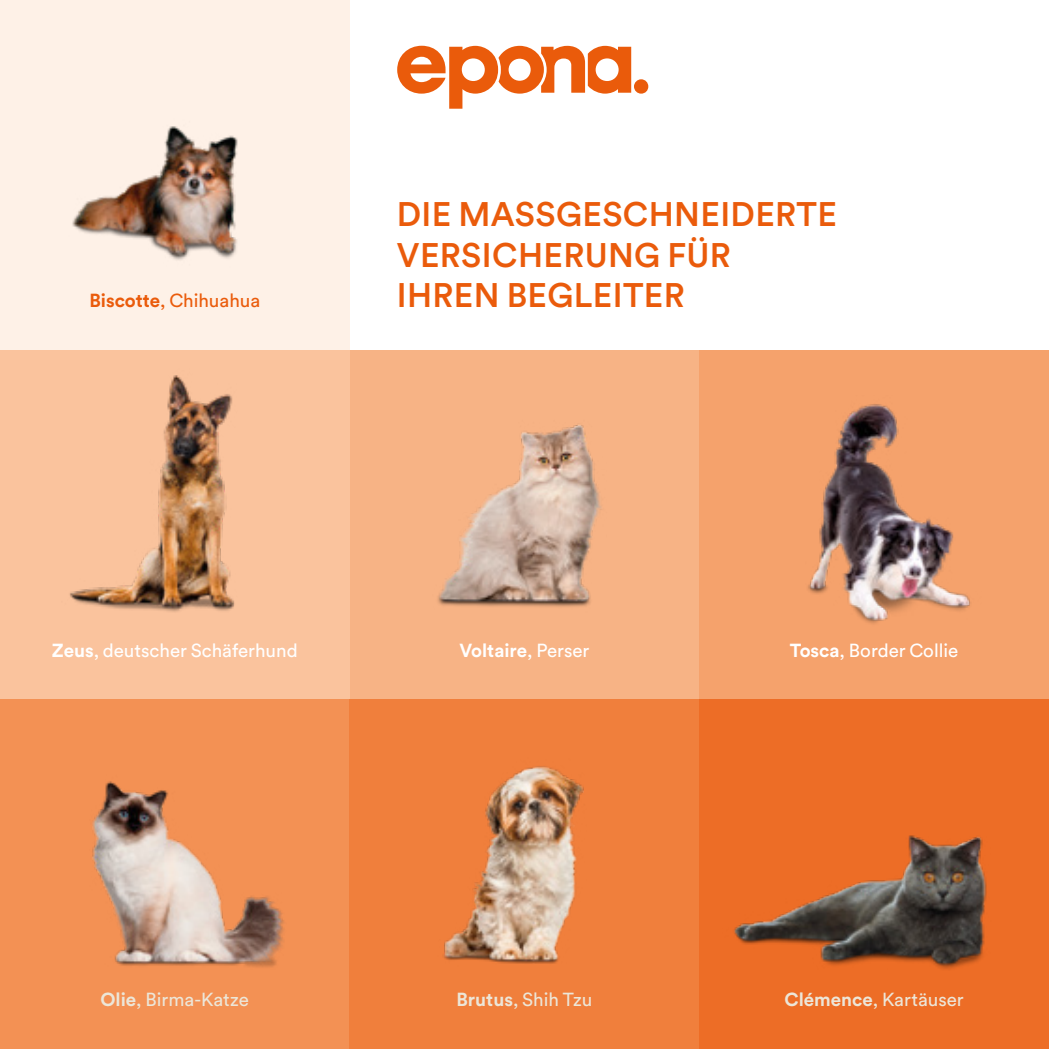
<style>
.page{position:relative;width:1049px;height:1049px;background:#fff}
.page>*{position:absolute;margin:0;border:0;box-sizing:border-box;transform-origin:0 0}
.t1{font:500 33.75px/40.5px "Circular Std";letter-spacing:.01em;color:#ea5b0b}
.t2{font:18.75px "Circular Std";color:#ece6d8}
.t3{font:18.75px "Circular Std";color:#fff}
.t4{font:18.75px "Circular Std";color:#ea5b0b}
.t5{font:700 18.75px "Circular Std";color:#fff}
.s1{font-weight:700}
.s2{font-weight:400}
</style>
<div class="page">
<div style="left:0;top:0;width:350px;height:350px;background:#fef1e7"></div>
<img style="left:72px;top:126px;width:166px;height:134px">
<div style="left:0;top:350px;width:350px;height:349px;background:#fac39d"></div>
<img style="left:69px;top:375px;width:166px;height:237px">
<div style="left:0;top:699px;width:350px;height:350px;background:#f39154"></div>
<img style="left:92px;top:781px;width:192px;height:186px">
<div style="left:350px;top:350px;width:349px;height:349px;background:#f7b385"></div>
<img style="left:437px;top:425px;width:165px;height:182px">
<div style="left:350px;top:699px;width:349px;height:350px;background:#f07f3c"></div>
<img style="left:443px;top:766px;width:141px;height:198px">
<div style="left:699px;top:350px;width:350px;height:349px;background:#f5a26c"></div>
<img style="left:808px;top:404px;width:163px;height:220px">
<div style="left:699px;top:699px;width:350px;height:350px;background:#ed6d26"></div>
<img style="left:734px;top:835px;width:253px;height:135px">
<div style="left:634px;top:79px;width:14px;height:15px;background:#ea5b0b;border-radius:50%"></div>
<svg style="left:397px;top:46px;width:234px;height:63px"></svg>
<p class="t1" style="left:397px;top:193px;width:442px">DIE MASSGESCHNEIDERTE<br>VERSICHERUNG FÜR</p>
<p class="t4" style="left:90px;top:289px;width:172px"><span class="s1">Biscotte</span>, Chihuahua</p>
<p class="t1" style="left:397px;top:274px;width:289px">IHREN BEGLEITER</p>
<p class="t3" style="left:52px;top:639px;width:247px"><span class="s1">Zeus</span>, deutscher Schäferhund</p>
<p class="t5" style="left:459px;top:638px;width:131px">Voltaire<span class="s2">, Perser</span></p>
<p class="t3" style="left:790px;top:639px;width:170px"><span class="s1">Tosca</span>, Border Collie</p>
<p class="t2" style="left:101px;top:988px;width:150px"><span class="s1">Olie</span>, Birma-Katze</p>
<p class="t2" style="left:456px;top:988px;width:137px"><span class="s1">Brutus</span>, Shih Tzu</p>
<p class="t2" style="left:784px;top:988px;width:181px"><span class="s1">Clémence</span>, Kartäuser</p>
</div>
